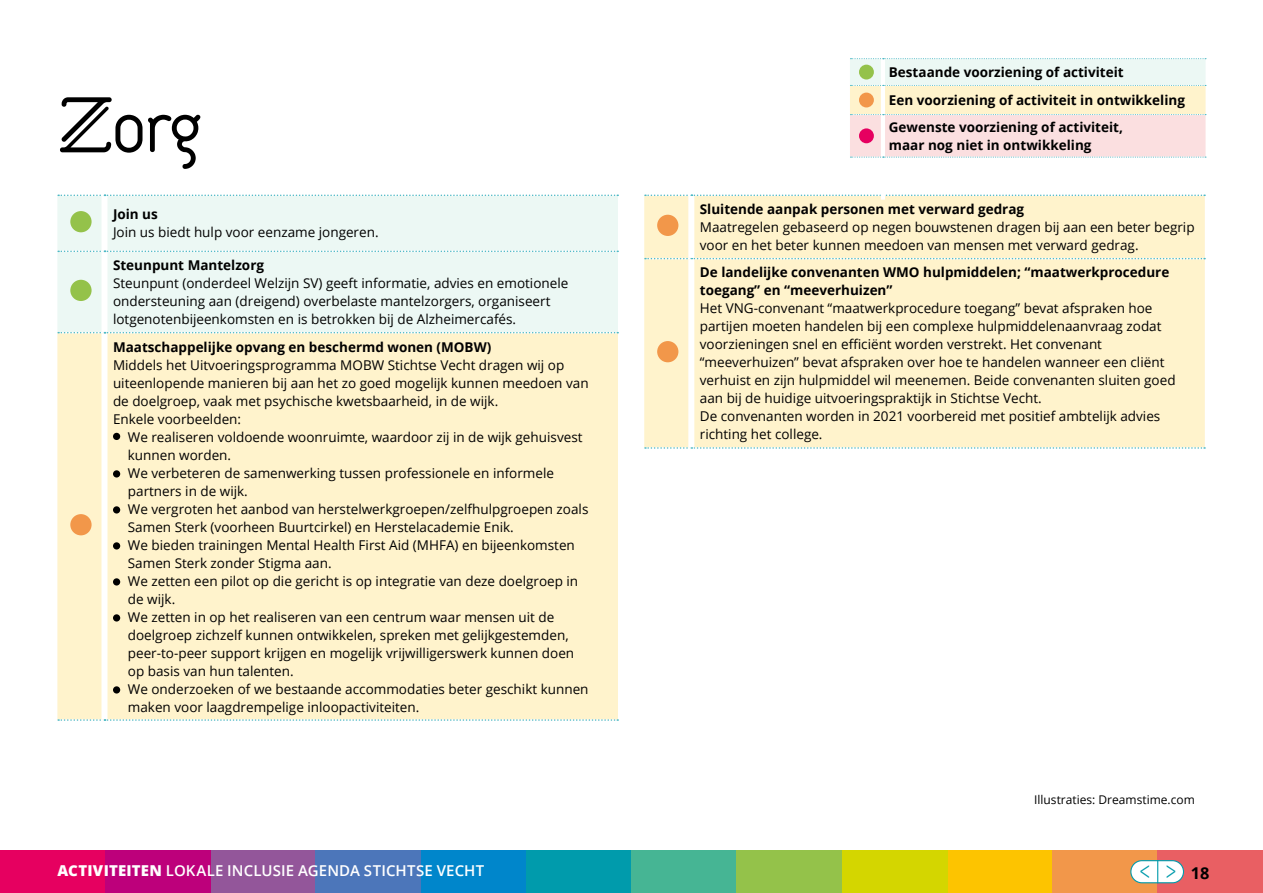
<style>
.page{position:relative;width:1263px;height:893px;background:#fff}
.page>*{position:absolute;margin:0;border:0;box-sizing:border-box;transform-origin:0 0}
.t1{font:76.5px "Stichtse Vecht";color:#000}
.t2{font:300 24.9px "Aktiv Grotesk Ex";color:#009bac;scale:.67 1}
.t3{font:700 16.35px "Open Sans";color:#000}
.t4{font:600 15px "Open Sans";letter-spacing:.005em;color:#fff}
.t5{font:13.5px/18px "Open Sans";color:#000}
.t6{font:700 13.5px/27.5px "Open Sans";color:#000}
.t7{font:12px "Open Sans";color:#000}
.s1{font-weight:800}
</style>
<div class="page">
<div style="left:947px;top:850px;width:105px;height:43px;background:#fdc400"></div>
<div style="left:1052px;top:850px;width:106px;height:43px;background:#f2974a"></div>
<div style="left:1158px;top:850px;width:105px;height:43px;background:#e95f63"></div>
<div style="left:0;top:850px;width:105px;height:43px;background:#e60060"></div>
<div style="left:210px;top:850px;width:106px;height:43px;background:#93569a"></div>
<div style="left:316px;top:850px;width:105px;height:43px;background:#4c76ba"></div>
<div style="left:421px;top:850px;width:105px;height:43px;background:#0086cb"></div>
<div style="left:526px;top:850px;width:105px;height:43px;background:#009bac"></div>
<div style="left:631px;top:850px;width:106px;height:43px;background:#46b594"></div>
<div style="left:737px;top:850px;width:105px;height:43px;background:#94c24a"></div>
<div style="left:842px;top:850px;width:105px;height:43px;background:#d4d600"></div>
<div style="left:1131px;top:861px;width:52px;height:22px;background:#fff;border-radius:11px"></div>
<div style="left:1130px;top:860px;width:54px;height:23px;border:1px solid #009bac;border-radius:11px"></div>
<svg style="left:1157px;top:860px;width:1px;height:23px"></svg>
<div style="left:105px;top:850px;width:105px;height:43px;background:#bd007b"></div>
<div style="left:57px;top:196px;width:561px;height:137px;background:#ecf8f4"></div>
<div style="left:57px;top:333px;width:561px;height:387px;background:#fff3cc"></div>
<div style="left:101px;top:196px;width:6px;height:55px;background:#fff"></div>
<div style="left:101px;top:252px;width:6px;height:80px;background:#fff"></div>
<div style="left:101px;top:333px;width:6px;height:386px;background:#fff"></div>
<svg style="left:57px;top:194px;width:561px;height:2px"></svg>
<svg style="left:58px;top:251px;width:560px;height:1px"></svg>
<svg style="left:58px;top:332px;width:560px;height:1px"></svg>
<svg style="left:58px;top:719px;width:560px;height:2px"></svg>
<div style="left:70px;top:211px;width:22px;height:21px;background:#94c24a;border-radius:50%"></div>
<div style="left:70px;top:280px;width:22px;height:21px;background:#94c24a;border-radius:50%"></div>
<div style="left:70px;top:514px;width:22px;height:21px;background:#f2974a;border-radius:50%"></div>
<div style="left:113px;top:433px;width:7px;height:7px;background:#000;border-radius:50%"></div>
<div style="left:113px;top:470px;width:7px;height:7px;background:#000;border-radius:50%"></div>
<div style="left:113px;top:506px;width:7px;height:7px;background:#000;border-radius:50%"></div>
<div style="left:113px;top:542px;width:7px;height:7px;background:#000;border-radius:50%"></div>
<div style="left:113px;top:578px;width:7px;height:7px;background:#000;border-radius:50%"></div>
<div style="left:113px;top:614px;width:7px;height:7px;background:#000;border-radius:50%"></div>
<div style="left:113px;top:686px;width:7px;height:7px;background:#000;border-radius:50%"></div>
<div style="left:644px;top:195px;width:561px;height:252px;background:#fff3cc"></div>
<svg style="left:645px;top:195px;width:560px;height:1px"></svg>
<svg style="left:645px;top:258px;width:560px;height:1px"></svg>
<svg style="left:644px;top:447px;width:561px;height:2px"></svg>
<div style="left:688px;top:196px;width:6px;height:62px;background:#fff"></div>
<div style="left:688px;top:259px;width:6px;height:188px;background:#fff"></div>
<div style="left:657px;top:215px;width:21px;height:21px;background:#f2974a;border-radius:50%"></div>
<div style="left:657px;top:341px;width:21px;height:21px;background:#f2974a;border-radius:50%"></div>
<hr style="left:881px;top:158px;width:4px;height:42px;background:#fff">
<svg style="left:850px;top:58px;width:356px;height:100px;background:#f5ebe0"></svg>
<div style="left:859px;top:65px;width:15px;height:15px;background:#94c24a;border-radius:50%"></div>
<div style="left:859px;top:93px;width:15px;height:14px;background:#f2974a;border-radius:50%"></div>
<div style="left:859px;top:128px;width:15px;height:15px;background:#e60060;border-radius:50%"></div>
<h1 class="t1" style="left:57px;top:92px;width:146px">Zorg</h1>
<p class="t6" style="left:113px;top:201px;width:46px">Join us</p>
<p class="t5" style="left:113px;top:223px;width:267px">Join us biedt hulp voor eenzame jongeren.</p>
<p class="t6" style="left:113px;top:251px;width:153px">Steunpunt Mantelzorg</p>
<p class="t5" style="left:113px;top:274px;width:457px">Steunpunt (onderdeel Welzijn SV) geeft informatie, advies en emotionele ondersteuning aan (dreigend) overbelaste mantelzorgers, organiseert lotgenotenbijeenkomsten en is betrokken bij de Alzheimercafés.</p>
<p class="t6" style="left:113px;top:333px;width:380px">Maatschappelijke opvang en beschermd wonen (MOBW)</p>
<p class="t5" style="left:113px;top:355px;width:477px">Middels het Uitvoeringsprogramma MOBW Stichtse Vecht dragen wij op uiteenlopende manieren bij aan het zo goed mogelijk kunnen meedoen van de doelgroep, vaak met psychische kwetsbaarheid, in de wijk.<br>Enkele voorbeelden:</p>
<p class="t5" style="left:128px;top:427px;width:462px">We realiseren voldoende woonruimte, waardoor zij in de wijk gehuisvest kunnen worden.<br>We verbeteren de samenwerking tussen professionele en informele partners in de wijk.<br>We vergroten het aanbod van herstelwerkgroepen/zelfhulpgroepen zoals Samen Sterk (voorheen Buurtcirkel) en Herstelacademie Enik.<br>We bieden trainingen Mental Health First Aid (MHFA) en bijeenkomsten Samen Sterk zonder Stigma aan.<br>We zetten een pilot op die gericht is op integratie van deze doelgroep in de wijk.<br>We zetten in op het realiseren van een centrum waar mensen uit de doelgroep zichzelf kunnen ontwikkelen, spreken met gelijkgestemden, peer-to-peer support krijgen en mogelijk vrijwilligerswerk kunnen doen op basis van hun talenten.<br>We onderzoeken of we bestaande accommodaties beter geschikt kunnen maken voor laagdrempelige inloopactiviteiten.</p>
<p class="t4" style="left:57px;top:860px;width:428px"><span class="s1">ACTIVITEITEN</span> LOKALE INCLUSIE AGENDA STICHTSE VECHT</p>
<p class="t6" style="left:889px;top:58px;width:298px">Bestaande voorziening of activiteit<br>Een voorziening of activiteit in ontwikkeling<br>Gewenste voorziening of activiteit,</p>
<p class="t6" style="left:889px;top:131px;width:204px">maar nog niet in ontwikkeling</p>
<p class="t6" style="left:700px;top:195px;width:326px">Sluitende aanpak personen met verward gedrag</p>
<p class="t5" style="left:700px;top:218px;width:496px">Maatregelen gebaseerd op negen bouwstenen dragen bij aan een beter begrip voor en het beter kunnen meedoen van mensen met verward gedrag.</p>
<p class="t6" style="left:700px;top:263px;width:471px;line-height:18px">De landelijke convenanten WMO hulpmiddelen; “maatwerkprocedure toegang” en “meeverhuizen”</p>
<p class="t5" style="left:700px;top:299px;width:477px">Het VNG-convenant “maatwerkprocedure toegang” bevat afspraken hoe partijen moeten handelen bij een complexe hulpmiddelenaanvraag zodat voorzieningen snel en efficiënt worden verstrekt. Het convenant “meeverhuizen” bevat afspraken over hoe te handelen wanneer een cliënt verhuist en zijn hulpmiddel wil meenemen. Beide convenanten sluiten goed aan bij de huidige uitvoeringspraktijk in Stichtse Vecht.<br>De convenanten worden in 2021 voorbereid met positief ambtelijk advies richting het college.</p>
<p class="t7" style="left:1034px;top:791px;width:162px">Illustraties: Dreamstime.com</p>
<h2 class="t2" style="left:1139px;top:857px;width:19px">&lt;</h2>
<p class="t3" style="left:1191px;top:861px;width:20px">18</p>
</div>
